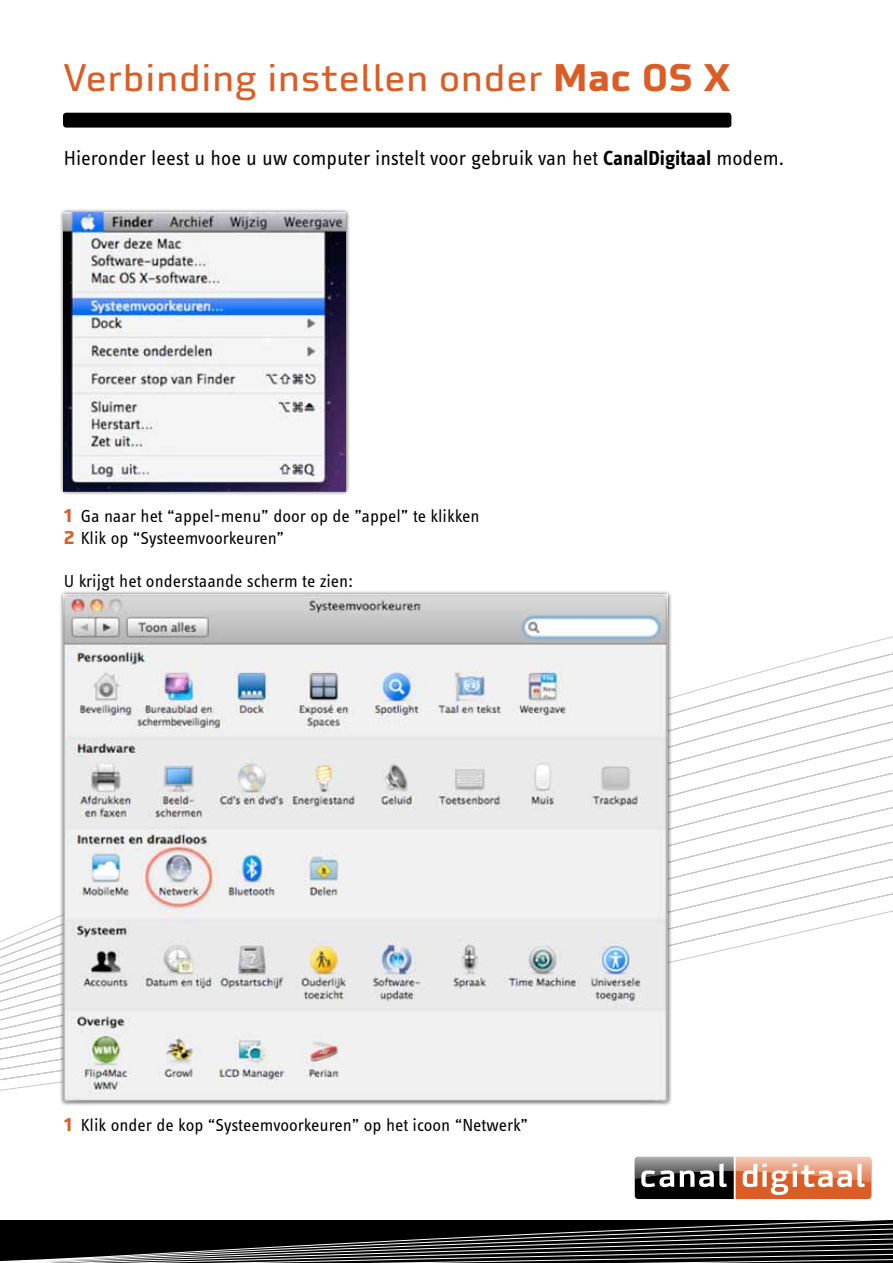
<style>
.page{position:relative;width:893px;height:1263px;background:#fff}
.page>*{position:absolute;margin:0;border:0;box-sizing:border-box;transform-origin:0 0}
.t1{font:37.5px "Utility Pro";color:#db5c25}
.t2{font:21px "Info OT Text";color:#000}
.t3{font:18px/21.6px "Info OT Text";color:#000}
.s1{font-weight:700}
.s2{font-family:"Utility Pro";font-weight:700;color:#db5c25}
</style>
<div class="page">
<svg style="left:0;top:636px;width:893px;height:455px"></svg>
<div style="left:59px;top:208px;width:291px;height:288px;background:#000;opacity:.75"></div>
<img style="left:64px;top:213px;width:282px;height:278px">
<div style="left:59px;top:590px;width:613px;height:516px;background:#000;opacity:.75"></div>
<img style="left:64px;top:595px;width:604px;height:506px">
<svg style="left:0;top:1220px;width:893px;height:43px"></svg>
<svg style="left:634px;top:1157px;width:238px;height:42px"></svg>
<div style="left:63px;top:113px;width:668px;height:15px;background:#000;border-radius:3px"></div>
<h1 class="t1" style="left:63px;top:54px;width:669px">Verbinding instellen onder <span class="s1">Mac OS X</span></h1>
<p class="t2" style="left:64px;top:145px;width:722px">Hieronder leest u hoe u uw computer instelt voor gebruik van het <span class="s1">CanalDigitaal</span> modem.</p>
<p class="t3" style="left:64px;top:505px;width:417px"><span class="s2">1</span> Ga naar het “appel-menu” door op de ”appel” te klikken<br><span class="s2">2</span> Klik op “Systeemvoorkeuren”</p>
<p class="t3" style="left:64px;top:570px;width:291px">U krijgt het onderstaande scherm te zien:</p>
<p class="t3" style="left:64px;top:1113px;width:466px"><span class="s2">1</span> Klik onder de kop “Systeemvoorkeuren” op het icoon “Netwerk”</p>
</div>
